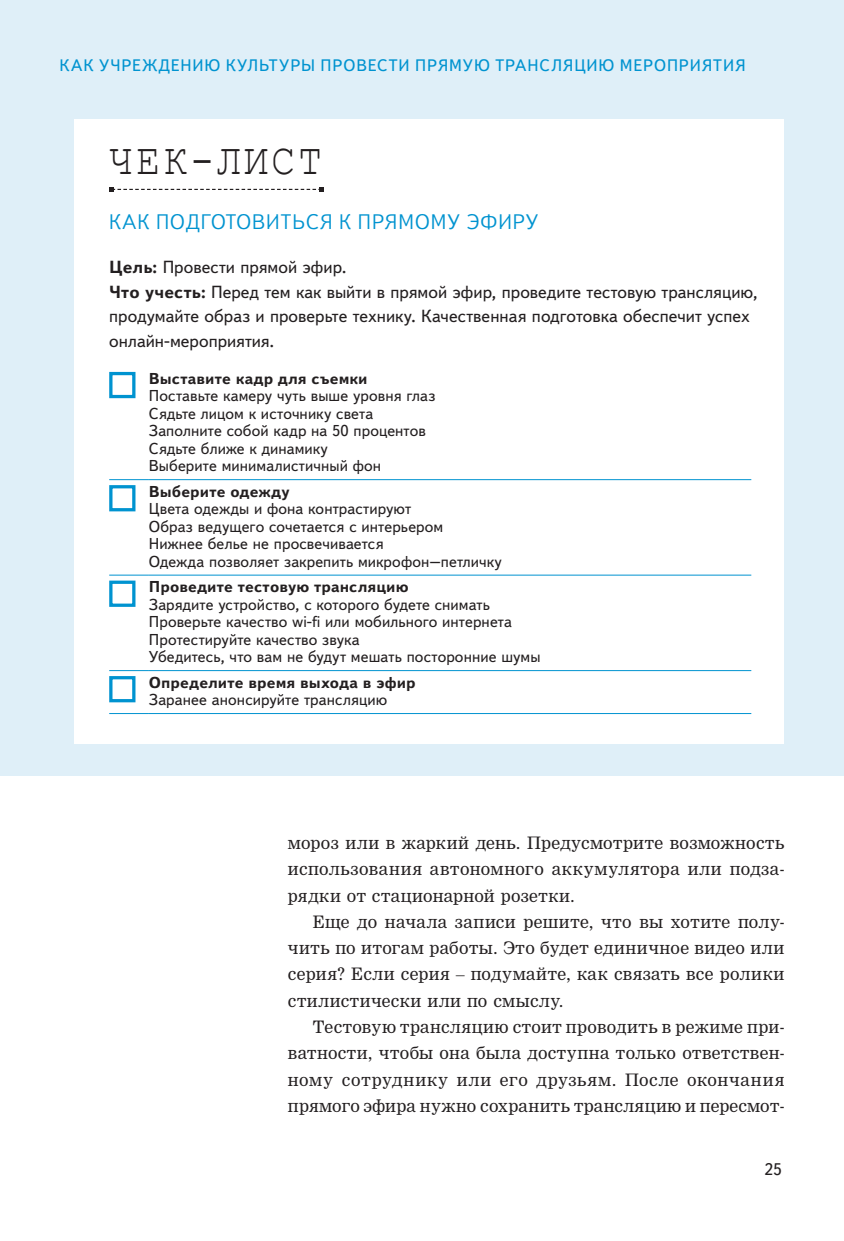
<style>
.page{position:relative;width:844px;height:1241px;background:#fff}
.page>*{position:absolute;margin:0;border:0;box-sizing:border-box;transform-origin:0 0}
.t1{font:44.27px "Courier New";letter-spacing:.07em;color:#231f20;scale:.91 1}
.t2{font:300 21px "Textbook New";letter-spacing:.05em;color:#0093d0}
.t3{font:17.5px/24.5px "Textbook New";letter-spacing:.005em;color:#231f20}
.t4{font:16.8px/26.2px "Nimrod Cyr";letter-spacing:.025em;color:#231f20;text-align:justify}
.t5{font:16.8px "Textbook New";color:#231f20}
.t6{font:16.62px "Textbook New";letter-spacing:.05em;color:#0093d0}
.t7{font:15.75px/17.5px "Textbook New";letter-spacing:.005em;color:#231f20}
.t8{font:700 15.75px "Textbook New";letter-spacing:.01em;color:#231f20}
.s1{font-weight:700}
</style>
<div class="page">
<div style="left:0;top:0;width:843px;height:775px;background:#dfeff8"></div>
<div style="left:74px;top:119px;width:710px;height:624px;background:#fff"></div>
<svg style="left:109px;top:187px;width:215px;height:5px"></svg>
<hr style="left:109px;top:479px;width:40px;height:1px;background:#0093d0">
<hr style="left:149px;top:479px;width:602px;height:1px;background:#0093d0">
<hr style="left:109px;top:574px;width:40px;height:1px;background:#0093d0">
<hr style="left:149px;top:574px;width:602px;height:1px;background:#0093d0">
<hr style="left:109px;top:670px;width:40px;height:1px;background:#0093d0">
<hr style="left:109px;top:713px;width:40px;height:1px;background:#0093d0">
<hr style="left:149px;top:670px;width:602px;height:1px;background:#0093d0">
<hr style="left:149px;top:713px;width:602px;height:1px;background:#0093d0">
<svg style="left:109px;top:371px;width:27px;height:28px"></svg>
<svg style="left:109px;top:485px;width:27px;height:27px"></svg>
<svg style="left:109px;top:580px;width:27px;height:27px"></svg>
<svg style="left:109px;top:676px;width:27px;height:27px"></svg>
<p class="t6" style="left:60px;top:55px;width:687px">КАК УЧРЕЖДЕНИЮ КУЛЬТУРЫ ПРОВЕСТИ ПРЯМУЮ ТРАНСЛЯЦИЮ МЕРОПРИЯТИЯ</p>
<h1 class="t1" style="left:109px;top:132px;width:235px">ЧЕК-ЛИСТ</h1>
<h2 class="t2" style="left:109px;top:209px;width:430px">КАК ПОДГОТОВИТЬСЯ К ПРЯМОМУ ЭФИРУ</h2>
<p class="t3" style="left:109px;top:255px;width:649px"><span class="s1">Цель:</span> Провести прямой эфир.<br><span class="s1">Что учесть:</span> Перед тем как выйти в прямой эфир, проведите тестовую трансляцию, продумайте образ и проверьте технику. Качественная подготовка обеспечит успех онлайн-мероприятия.</p>
<p class="t8" style="left:149px;top:368px;width:220px">Выставите кадр для съемки</p>
<p class="t7" style="left:149px;top:387px;width:288px">Поставьте камеру чуть выше уровня глаз<br>Сядьте лицом к источнику света<br>Заполните собой кадр на 50 процентов<br>Сядьте ближе к динамику<br>Выберите минималистичный фон</p>
<p class="t8" style="left:149px;top:481px;width:142px">Выберите одежду</p>
<p class="t7" style="left:149px;top:500px;width:354px">Цвета одежды и фона контрастируют<br>Образ ведущего сочетается с интерьером<br>Нижнее белье не просвечивается<br>Одежда позволяет закрепить микрофон–петличку</p>
<p class="t8" style="left:149px;top:576px;width:261px">Проведите тестовую трансляцию</p>
<p class="t7" style="left:149px;top:595px;width:393px">Зарядите устройство, с которого будете снимать Проверьте качество wi-fi или мобильного интернета Протестируйте качество звука<br>Убедитесь, что вам не будут мешать посторонние шумы</p>
<p class="t8" style="left:149px;top:672px;width:268px">Определите время выхода в эфир</p>
<p class="t7" style="left:149px;top:690px;width:240px">Заранее анонсируйте трансляцию</p>
<p class="t4" style="left:288px;top:829px;width:498px">мороз или в жаркий день. Предусмотрите возможность использования автономного аккумулятора или подза&shy;рядки от стационарной розетки.</p>
<p class="t4" style="left:288px;top:908px;width:498px;text-indent:25px">Еще до начала записи решите, что вы хотите полу&shy;чить по итогам работы. Это будет единичное видео или серия? Если серия – подумайте, как связать все ролики стилистически или по смыслу.</p>
<p class="t4" style="left:288px;top:1013px;width:498px;text-indent:25px">Тестовую трансляцию стоит проводить в режиме при&shy;ватности, чтобы она была доступна только ответствен&shy;ному сотруднику или его друзьям. После окончания прямого эфира нужно сохранить трансляцию и пересмот-</p>
<p class="t5" style="left:764px;top:1158px;width:19px">25</p>
</div>
